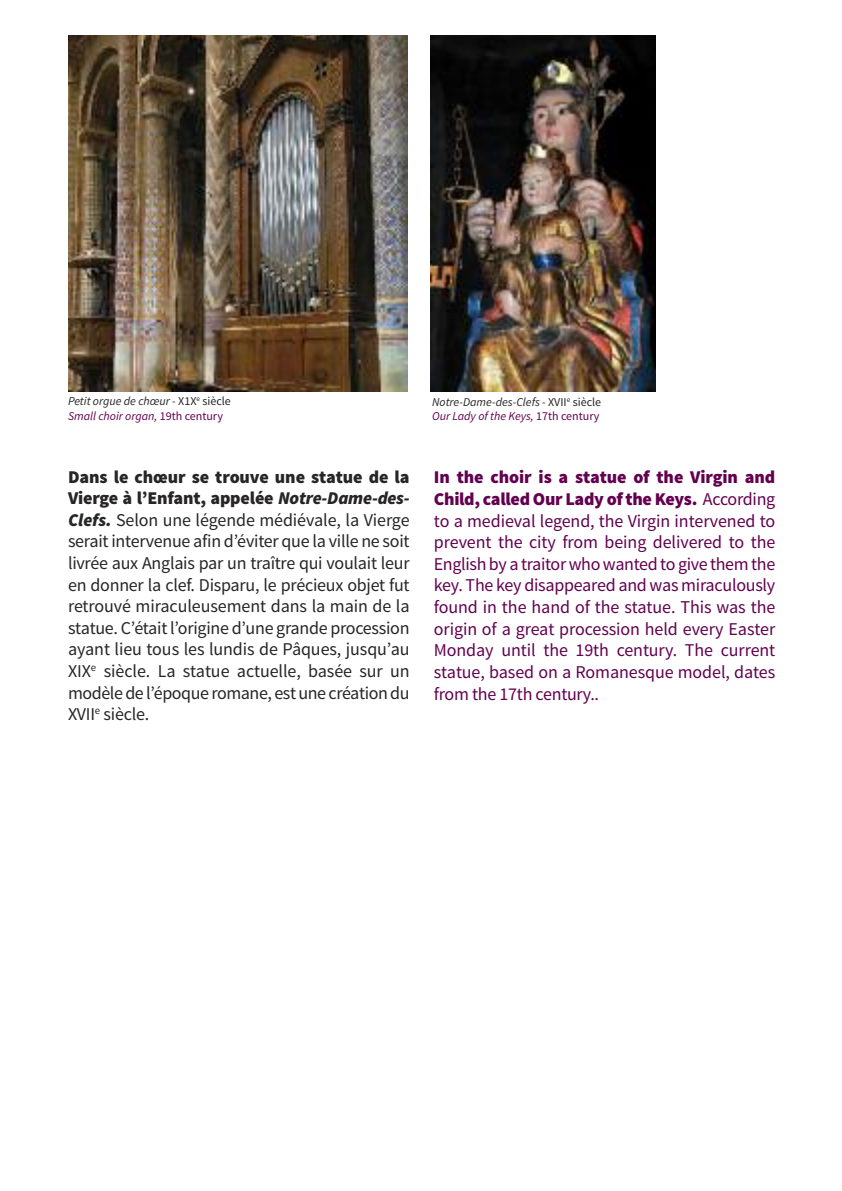
<style>
.page{position:relative;width:842px;height:1191px;background:#fff}
.page>*{position:absolute;margin:0;border:0;box-sizing:border-box;transform-origin:0 0}
.t1{font:18px/21.6px "Source Sans Pro";letter-spacing:-.025em;color:#272526;text-align:justify}
.t2{font:18px/21.6px "Source Sans Pro";letter-spacing:-.005em;color:#63004f;text-align:justify}
.t3{font:italic 12px/14.4px "Source Sans Pro";color:#272526}
.s1{font-style:normal}
.s2{color:#63004f}
.s3{font-style:normal;color:#63004f}
.s4{font-weight:900}
.s5{font-weight:900;font-style:italic}
</style>
<div class="page">
<img style="left:68px;top:35px;width:340px;height:356px">
<img style="left:431px;top:35px;width:224px;height:356px">
<p class="t3" style="left:68px;top:394px;width:164px">Petit orgue de chœur - <span class="s1">X1X</span><sup>e</sup> <span class="s1">siècle<br></span><span class="s2">Small choir organ,</span> <span class="s3">19th century</span></p>
<p class="t3" style="left:432px;top:395px;width:171px">Notre-Dame-des-Clefs - <span class="s1">XVII</span><sup>e</sup> <span class="s1">siècle<br></span><span class="s2">Our Lady of the Keys,</span> <span class="s3">17th century</span></p>
<p class="t1" style="left:68px;top:467px;width:343px"><span class="s4">Dans le chœur se trouve une statue de la Vierge à l’Enfant, appelée</span> <span class="s5">Notre-Dame-des-Clefs.</span> Selon une légende médiévale, la Vierge serait intervenue afin d’éviter que la ville ne soit livrée aux Anglais par un traître qui voulait leur en donner la clef. Disparu, le précieux objet fut retrouvé miraculeusement dans la main de la statue. C’était l’origine d’une grande procession ayant lieu tous les lundis de Pâques, jusqu’au XIX<sup>e</sup> siècle. La statue actuelle, basée sur un modèle de l’époque romane, est une création du XVII<sup>e</sup> siècle.</p>
<p class="t2" style="left:434px;top:468px;width:343px"><span class="s4">In the choir is a statue of the Virgin and Child, called Our Lady of the Keys.</span> According to a medieval legend, the Virgin intervened to prevent the city from being delivered to the English by a traitor who wanted to give them the key. The key disappeared and was miraculously found in the hand of the statue. This was the origin of a great procession held every Easter Monday until the 19th century. The current statue, based on a Romanesque model, dates from the 17th century..</p>
</div>
